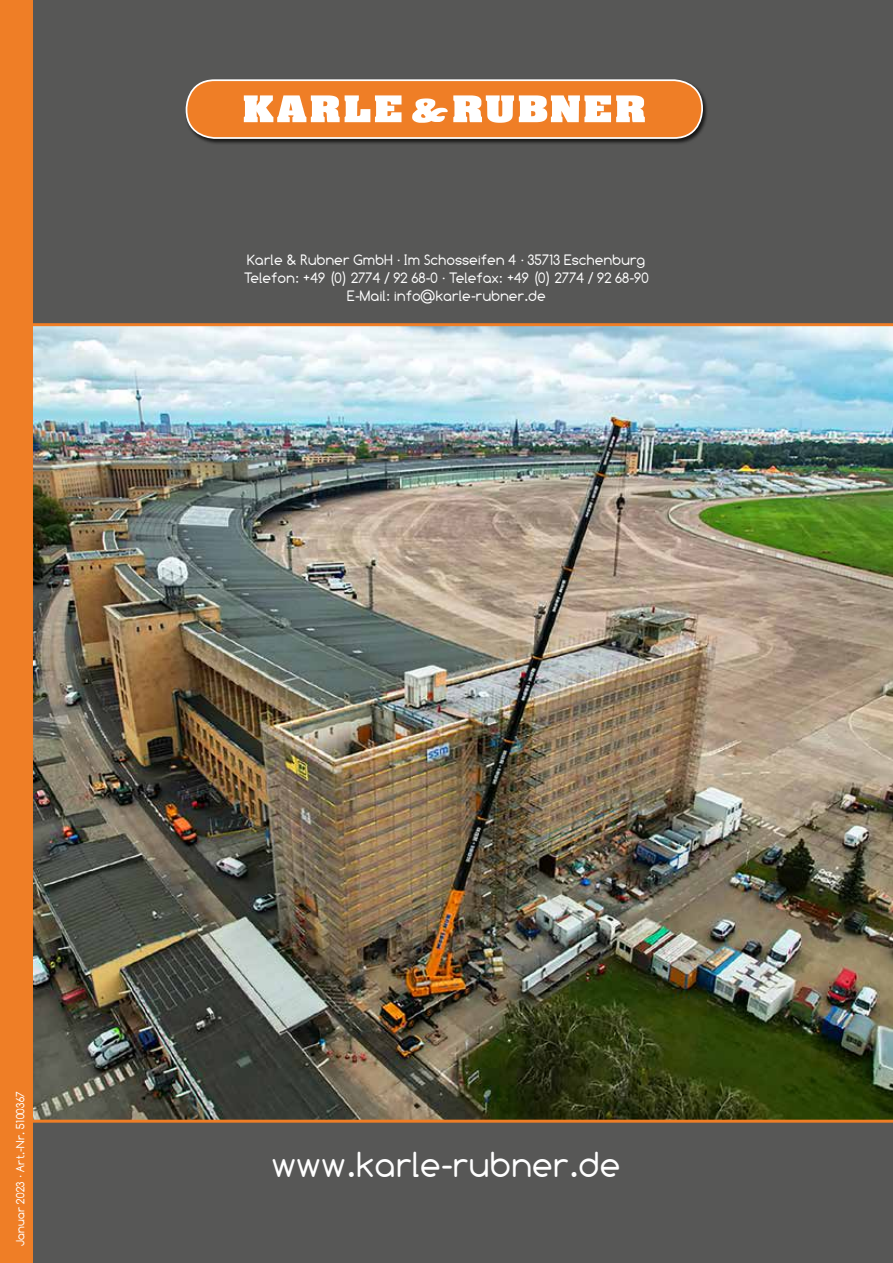
<style>
.page{position:relative;width:893px;height:1263px;background:#575756}
.page>*{position:absolute;margin:0;border:0;box-sizing:border-box;transform-origin:0 0}
.t1{font:36px "Comfortaa";color:#fff}
.t2{font:15px/18px "Comfortaa";color:#fff;text-align:center}
.t3{font:12px "Comfortaa";color:#fff}
.s1{font-family:"Helvetica Neue";font-weight:300}
</style>
<div class="page">
<img style="left:33px;top:323px;width:860px;height:800px">
<div style="left:0;top:0;width:33px;height:1263px;background:#ef7e26"></div>
<div style="left:185px;top:78px;width:524px;height:67px;background:#000;opacity:.75"></div>
<div style="left:187px;top:80px;width:515px;height:58px;background:#ef7e26;border-radius:28px"></div>
<div style="left:186px;top:79px;width:517px;height:60px;border:2px solid #fff;border-radius:28px"></div>
<svg style="left:244px;top:95px;width:157px;height:27px"></svg>
<svg style="left:412px;top:95px;width:233px;height:28px"></svg>
<p class="t2" style="left:244px;top:251px;width:406px">Karle &amp; Rubner GmbH · Im Schosseifen 4 · 35713 Eschenburg<br>Telefon: +49 (0) 2774 / 92 68-0 · Telefax: +49 (0) 2774 / 92 68-90<br>E-Mail: info@karle-rubner.de</p>
<p class="t3" style="left:14px;top:1246px;width:157px;rotate:-90deg">Januar 2023 <span class="s1">‧</span> Art.-Nr. 5100367</p>
<h1 class="t1" style="left:272px;top:1144px;width:350px">www.karle-rubner.de</h1>
</div>
